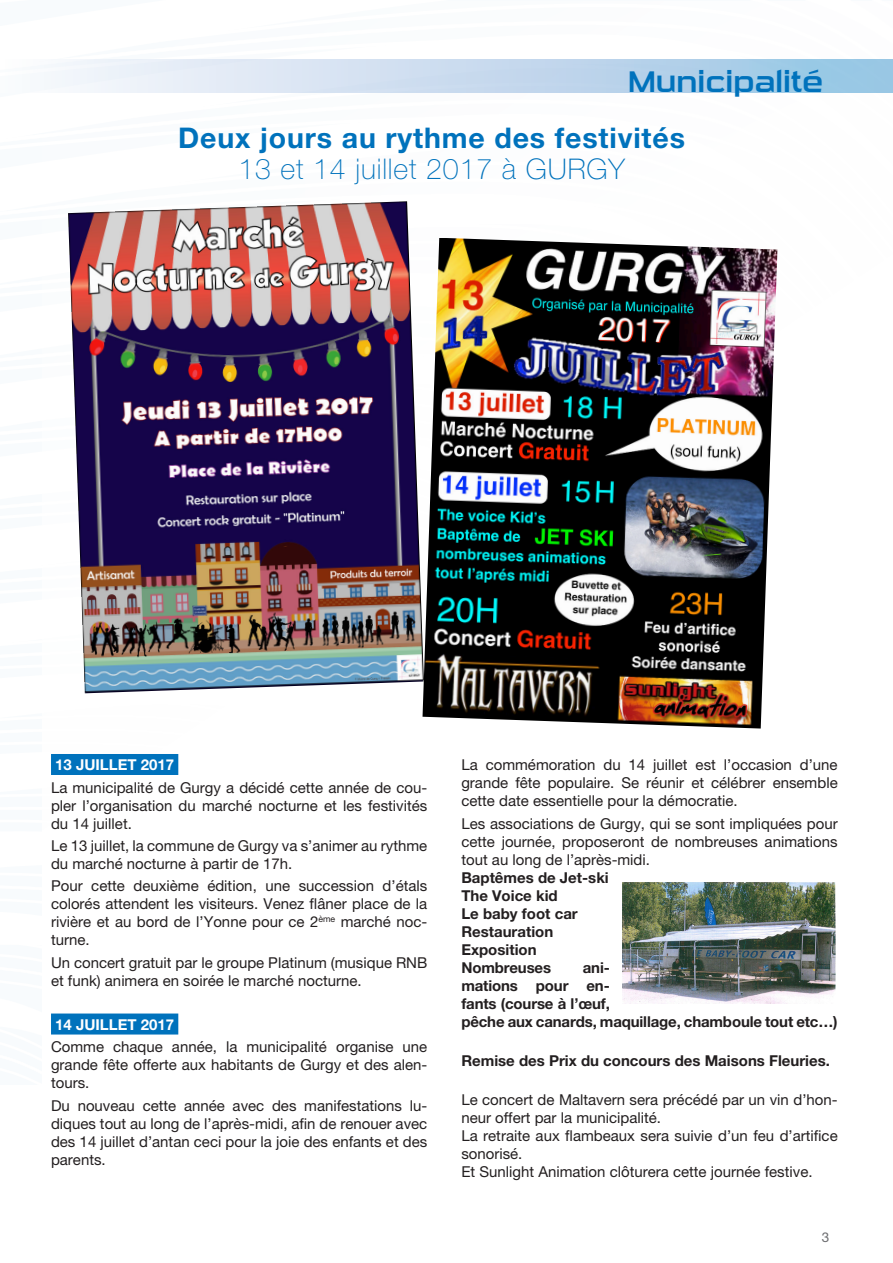
<style>
.page{position:relative;width:893px;height:1263px;background:#fff}
.page>*{position:absolute;margin:0;border:0;box-sizing:border-box;transform-origin:0 0}
.t1{font:30px "Sui Generis Rg";color:#0072bc}
.t2{font:700 28.5px "Helvetica Neue LT Pro";letter-spacing:.03em;color:#0072bc}
.t3{font:100 28.5px "Helvetica Neue LT Pro";letter-spacing:.03em;color:#0072bc}
.t4{font:15px/18px "Helvetica Neue LT Pro";color:#231f20;text-align:justify}
.t5{font:700 15px/18px "Helvetica Neue LT Pro";color:#231f20}
.t6{font:700 15px "Helvetica Neue LT Pro";color:#fff}
.t7{font:13.5px "Helvetica Neue LT Pro";color:#6c6d70}
</style>
<div class="page">
<hr style="left:0;top:60px;width:1px;height:32px;background:#fafcfd">
<div style="left:51px;top:754px;width:127px;height:21px;background:#0072bc"></div>
<div style="left:51px;top:1013px;width:127px;height:21px;background:#0072bc"></div>
<div style="left:1px;top:60px;width:892px;height:32px;background:linear-gradient(to right,#fdf9fc,#96c3e3)"></div>
<img style="left:68px;top:201px;width:354px;height:492px">
<img style="left:422px;top:238px;width:355px;height:490px">
<img style="left:623px;top:882px;width:212px;height:122px">
<h1 class="t1" style="left:628px;top:64px;width:197px">Municipalité</h1>
<h2 class="t2" style="left:178px;top:120px;width:508px">Deux jours au rythme des festivités</h2>
<h2 class="t3" style="left:238px;top:153px;width:388px">13 et 14 juillet 2017 à GURGY</h2>
<p class="t6" style="left:55px;top:756px;width:120px">13 JUILLET 2017</p>
<p class="t4" style="left:51px;top:778px;width:378px">La municipalité de Gurgy a décidé cette année de cou&shy;pler l’organisation du marché nocturne et les festivités du 14 juillet.</p>
<p class="t4" style="left:51px;top:836px;width:378px">Le 13 juillet, la commune de Gurgy va s’animer au rythme du marché nocturne à partir de 17h.</p>
<p class="t4" style="left:51px;top:877px;width:378px">Pour cette deuxième édition, une succession d’étals colorés attendent les visiteurs. Venez flâner place de la rivière et au bord de l’Yonne pour ce 2<sup>ème</sup> marché noc&shy;turne.</p>
<p class="t4" style="left:51px;top:953px;width:378px">Un concert gratuit par le groupe Platinum (musique RNB et funk) animera en soirée le marché nocturne.</p>
<p class="t6" style="left:55px;top:1015px;width:120px">14 JUILLET 2017</p>
<p class="t4" style="left:51px;top:1038px;width:378px">Comme chaque année, la municipalité organise une grande fête offerte aux habitants de Gurgy et des alen&shy;tours.</p>
<p class="t4" style="left:51px;top:1096px;width:378px">Du nouveau cette année avec des manifestations lu&shy;diques tout au long de l’après-midi, afin de renouer avec des 14 juillet d’antan ceci pour la joie des enfants et des parents.</p>
<p class="t4" style="left:461px;top:756px;width:378px">La commémoration du 14 juillet est l’occasion d’une grande fête populaire. Se réunir et célébrer ensemble cette date essentielle pour la démocratie.</p>
<p class="t4" style="left:461px;top:814px;width:378px">Les associations de Gurgy, qui se sont impliquées pour cette journée, proposeront de nombreuses animations tout au long de l’après-midi.</p>
<p class="t5" style="left:461px;top:868px;width:149px">Baptêmes de Jet-ski<br>The Voice kid<br>Le baby foot car<br>Restauration<br>Exposition<br>Nombreuses</p>
<p class="t5" style="left:461px;top:958px;width:378px;text-indent:121px">ani-<br>mations pour en-<br>fants (course à l’œuf,<br>pêche aux canards, maquillage, chamboule tout etc…)</p>
<p class="t5" style="left:461px;top:1051px;width:370px">Remise des Prix du concours des Maisons Fleuries.</p>
<p class="t4" style="left:461px;top:1091px;width:378px;text-align:left">Le concert de Maltavern sera précédé par un vin d’hon&shy;neur offert par la municipalité.<br>La retraite aux flambeaux sera suivie d’un feu d’artifice sonorisé.<br>Et Sunlight Animation clôturera cette journée festive.</p>
<p class="t7" style="left:822px;top:1229px;width:9px">3</p>
</div>
